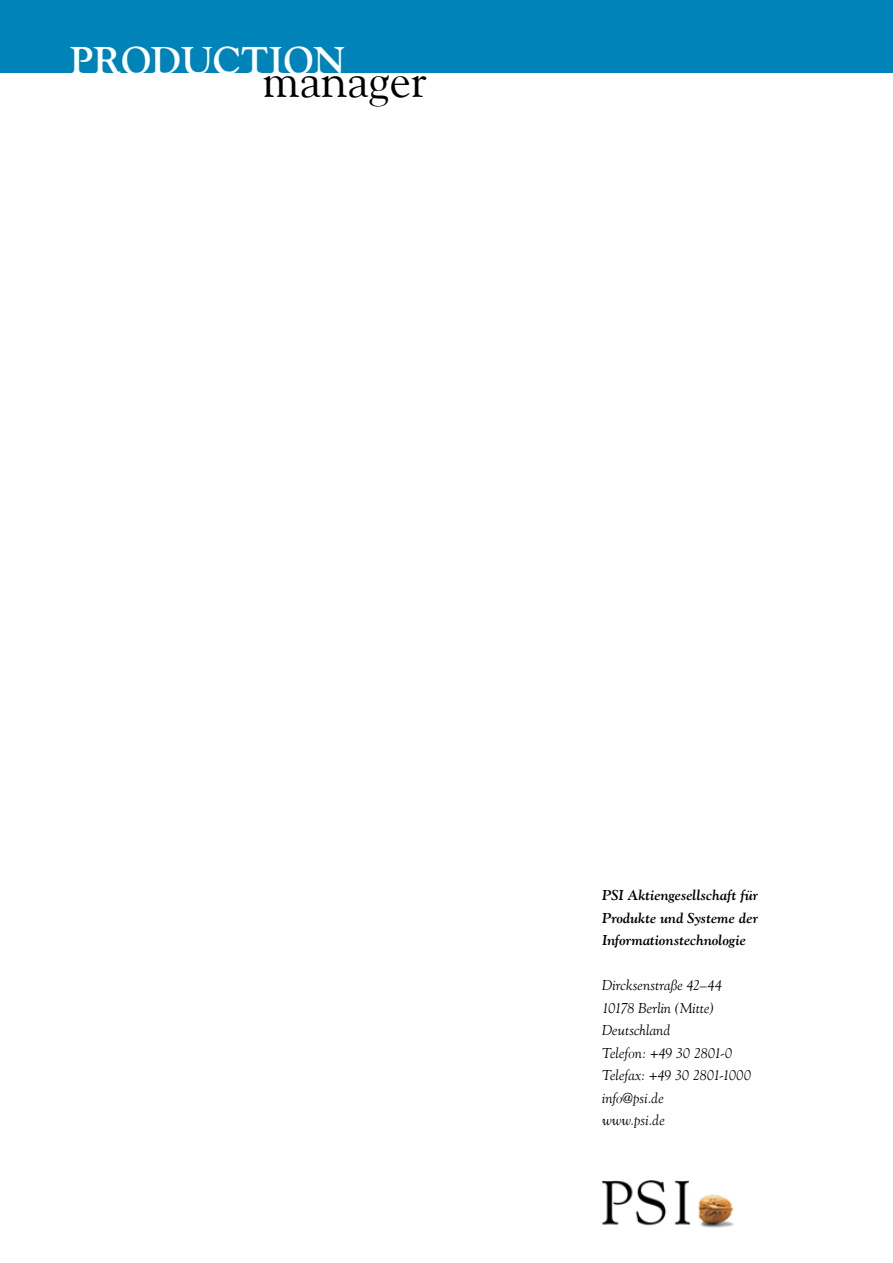
<style>
.page{position:relative;width:893px;height:1263px;background:#fff}
.page>*{position:absolute;margin:0;border:0;box-sizing:border-box;transform-origin:0 0}
.t1{font:47.7px "Goudy";color:#000}
.t2{font:700 38.4px "Goudy";color:#fff}
.t3{font:italic 14.25px/22.5px "Goudy";color:#000}
.t4{font:italic 700 14.25px/22.5px "Goudy";color:#000;text-align:justify}
</style>
<div class="page">
<div style="left:0;top:0;width:893px;height:72px;background:#0083b8"></div>
<img style="left:602px;top:1180px;width:132px;height:48px">
<h2 class="t2" style="left:70px;top:37px;width:277px">PRODUCTION</h2>
<h1 class="t1" style="left:263px;top:51px;width:166px">manager</h1>
<p class="t4" style="left:602px;top:884px;width:158px">PSI Aktiengesellschaft für Produkte und Systeme der Informationstechnologie</p>
<p class="t3" style="left:602px;top:974px;width:151px">Dircksenstraße 42–44<br>10178 Berlin (Mitte)<br>Deutschland<br>Telefon: +49 30 2801-0<br>Telefax: +49 30 2801-1000 info@psi.de<br>www.psi.de</p>
</div>
